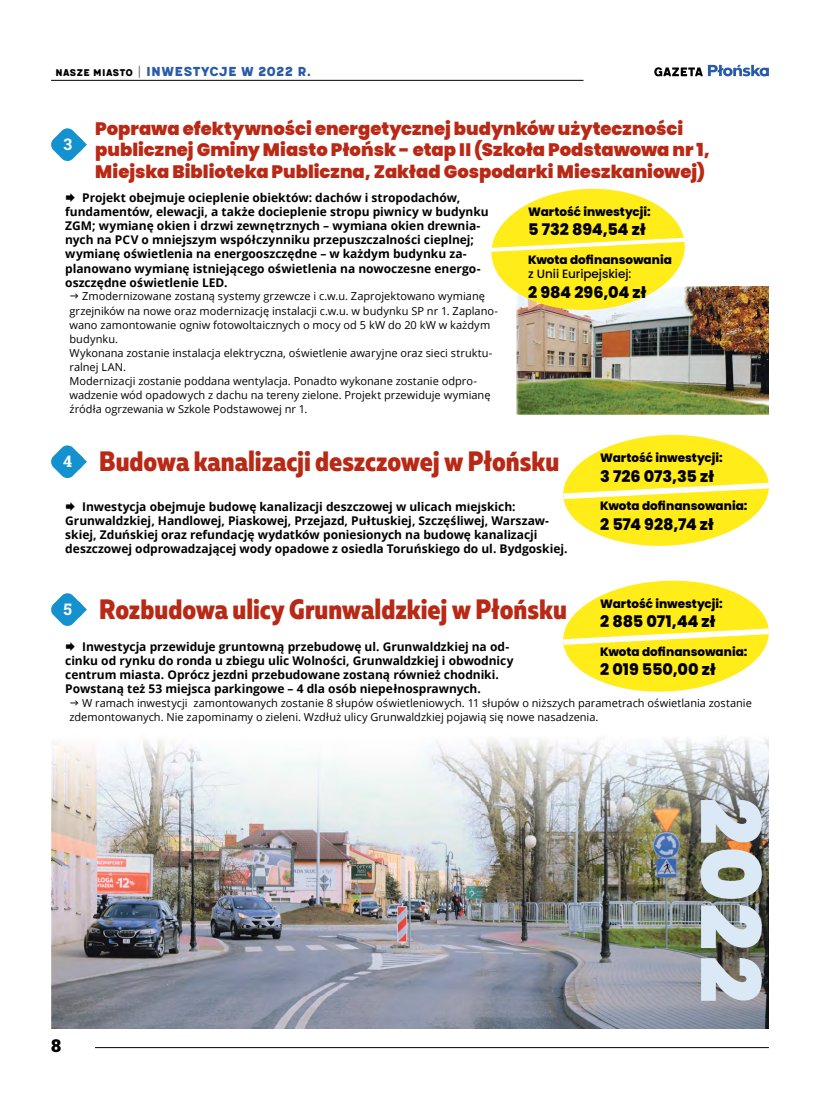
<style>
.page{position:relative;width:820px;height:1106px;background:#fff}
.page>*{position:absolute;margin:0;border:0;box-sizing:border-box;transform-origin:0 0}
.t1{font:800 28px "Muller Narrow";color:#b92915}
.t2{font:900 18px/21.6px "Poppins";color:#b92915}
.t3{font:900 18px "Roboto Slab";color:#000}
.t4{font:800 16px "Poppins";color:#000}
.t5{font:16px "Meltow San 300";letter-spacing:-.015em;color:#295ba9}
.t6{font:700 16px "Roboto Slab";color:#fff}
.t7{font:700 12px/14px "Open Sans";letter-spacing:-.005em;color:#000}
.t8{font:800 12px "Poppins";letter-spacing:-.005em;color:#000}
.t9{font:500 12px "Poppins";letter-spacing:-.005em;color:#000}
.t10{font:11px/14px "Open Sans";color:#000}
.s1{font-size:12px;color:#000}
.s2{font-family:"Open Sans";font-size:12px;color:#5d5752}
</style>
<div class="page">
<hr style="left:95px;top:1047px;width:673px;height:1px;background:#000">
<svg style="left:654px;top:65px;width:114px;height:11px"></svg>
<hr style="left:51px;top:80px;width:532px;height:1px;background:#000">
<svg style="left:51px;top:128px;width:36px;height:33px"></svg>
<svg style="left:51px;top:445px;width:36px;height:33px"></svg>
<svg style="left:51px;top:593px;width:36px;height:33px"></svg>
<svg style="left:563px;top:434px;width:206px;height:112px"></svg>
<svg style="left:563px;top:580px;width:206px;height:112px"></svg>
<img style="left:51px;top:738px;width:717px;height:290px">
<img style="left:700px;top:799px;width:61px;height:201px">
<img style="left:516px;top:286px;width:252px;height:128px">
<svg style="left:491px;top:188px;width:209px;height:124px"></svg>
<h3 class="t5" style="left:55px;top:62px;width:258px"><span class="s1">NASZE MIASTO</span> <span class="s2">|</span> INWESTYCJE W 2022 R.</h3>
<h3 class="t6" style="left:63px;top:133px;width:10px">3</h3>
<h2 class="t2" style="left:95px;top:118px;width:616px">Poprawa efektywności energetycznej budynków użyteczności publicznej Gminy Miasto Płońsk - etap II (Szkoła Podstawowa nr 1,<br>Miejska Biblioteka Publiczna, Zakład Gospodarki Mieszkaniowej)</h2>
<p class="t7" style="left:65px;top:191px;width:425px;text-indent:17px">Projekt obejmuje ocieplenie obiektów: dachów i stropodachów, fundamentów, elewacji, a także docieplenie stropu piwnicy w budynku ZGM; wymianę okien i drzwi zewnętrznych – wymiana okien drewnia&shy;nych na PCV o mniejszym współczynniku przepuszczalności cieplnej; wymianę oświetlenia na energooszczędne – w każdym budynku za&shy;planowano wymianę istniejącego oświetlenia na nowoczesne energo&shy;oszczędne oświetlenie LED.</p>
<p class="t10" style="left:69px;top:289px;width:430px;text-indent:13px">Zmodernizowane zostaną systemy grzewcze i c.w.u. Zaprojektowano wymianę grzejników na nowe oraz modernizację instalacji c.w.u. w budynku SP nr 1. Zaplano&shy;wano zamontowanie ogniw fotowoltaicznych o mocy od 5 kW do 20 kW w każdym budynku.<br>Wykonana zostanie instalacja elektryczna, oświetlenie awaryjne oraz sieci struktu&shy;ralnej LAN.<br>Modernizacji zostanie poddana wentylacja. Ponadto wykonane zostanie odpro&shy;wadzenie wód opadowych z dachu na tereny zielone. Projekt przewiduje wymianę źródła ogrzewania w Szkole Podstawowej nr 1.</p>
<p class="t8" style="left:528px;top:205px;width:124px">Wartość inwestycji:</p>
<h3 class="t4" style="left:528px;top:220px;width:119px">5 732 894,54 zł</h3>
<p class="t8" style="left:528px;top:253px;width:145px">Kwota dofinansowania</p>
<p class="t9" style="left:528px;top:267px;width:105px">z Unii Euripejskiej:</p>
<h3 class="t4" style="left:528px;top:283px;width:120px">2 984 296,04 zł</h3>
<h3 class="t6" style="left:63px;top:450px;width:11px">4</h3>
<h1 class="t1" style="left:99px;top:443px;width:461px">Budowa kanalizacji deszczowej w Płońsku</h1>
<p class="t7" style="left:65px;top:499px;width:503px;text-indent:17px">Inwestycja obejmuje budowę kanalizacji deszczowej w ulicach miejskich:<br>Grunwaldzkiej, Handlowej, Piaskowej, Przejazd, Pułtuskiej, Szczęśliwej, Warszaw&shy;skiej, Zduńskiej oraz refundację wydatków poniesionych na budowę kanalizacji deszczowej odprowadzającej wody opadowe z osiedla Toruńskiego do ul. Bydgoskiej.</p>
<p class="t8" style="left:600px;top:451px;width:124px">Wartość inwestycji:</p>
<h3 class="t4" style="left:600px;top:467px;width:115px">3 726 073,35 zł</h3>
<p class="t8" style="left:600px;top:499px;width:149px">Kwota dofinansowania:</p>
<h3 class="t4" style="left:600px;top:515px;width:115px">2 574 928,74 zł</h3>
<h1 class="t1" style="left:99px;top:591px;width:469px">Rozbudowa ulicy Grunwaldzkiej w Płońsku</h1>
<p class="t8" style="left:600px;top:597px;width:124px">Wartość inwestycji:</p>
<h3 class="t6" style="left:64px;top:598px;width:10px">5</h3>
<h3 class="t4" style="left:600px;top:612px;width:117px">2 885 071,44 zł</h3>
<p class="t8" style="left:600px;top:645px;width:149px">Kwota dofinansowania:</p>
<h3 class="t4" style="left:600px;top:660px;width:117px">2 019 550,00 zł</h3>
<p class="t7" style="left:65px;top:639px;width:449px;text-indent:17px">Inwestycja przewiduje gruntowną przebudowę ul. Grunwaldzkiej na od&shy;cinku od rynku do ronda u zbiegu ulic Wolności, Grunwaldzkiej i obwodnicy centrum miasta. Oprócz jezdni przebudowane zostaną również chodniki.<br>Powstaną też 53 miejsca parkingowe – 4 dla osób niepełnosprawnych.</p>
<p class="t10" style="left:69px;top:695px;width:683px;text-indent:13px">W ramach inwestycji zamontowanych zostanie 8 słupów oświetleniowych. 11 słupów o niższych parametrach oświetlania zostanie zdemontowanych. Nie zapominamy o zieleni. Wzdłuż ulicy Grunwaldzkiej pojawią się nowe nasadzenia.</p>
<h2 class="t3" style="left:51px;top:1033px;width:11px">8</h2>
</div>
